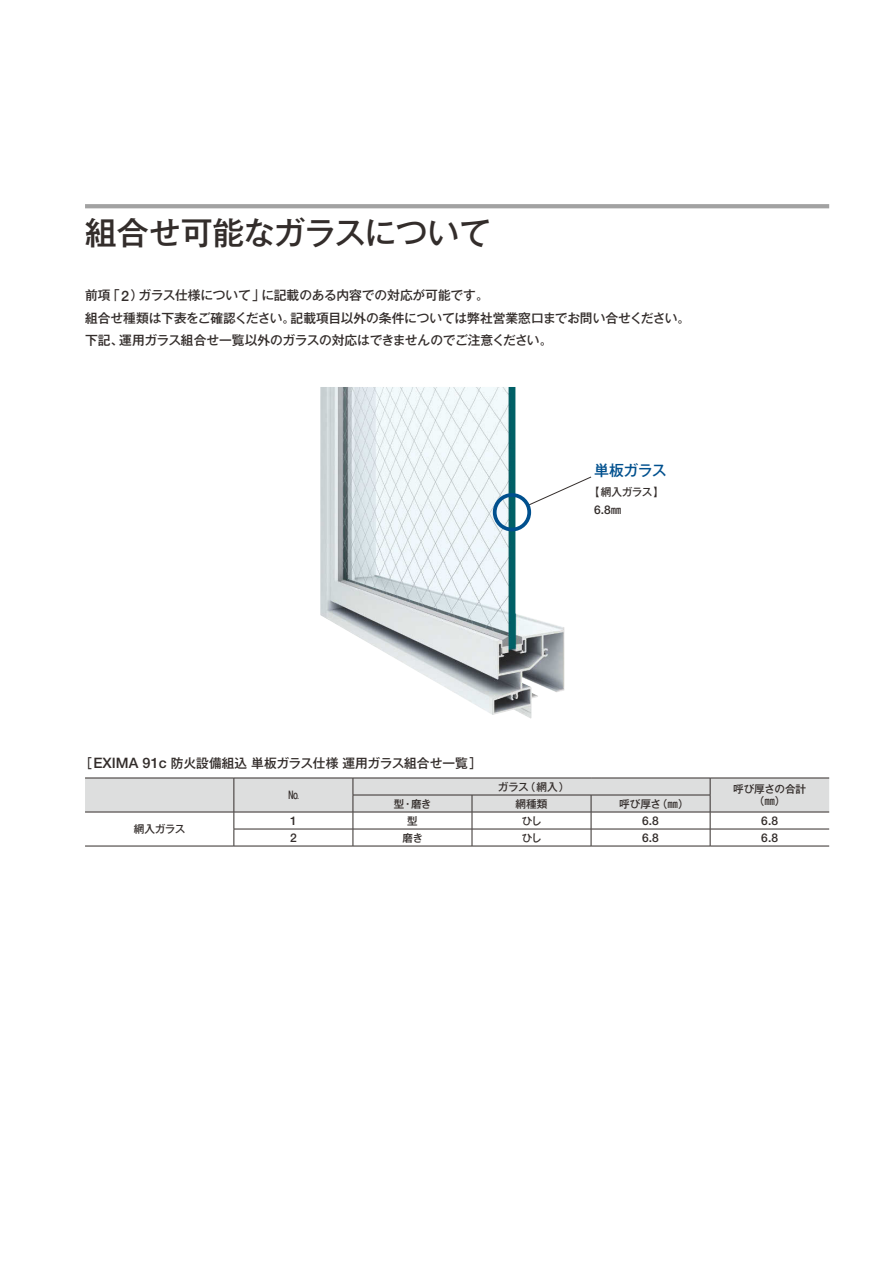
<style>
.page{position:relative;width:893px;height:1263px;background:#fff}
.page>*{position:absolute;margin:0;border:0;box-sizing:border-box;transform-origin:0 0}
.t1{font:500 31.95px "Gothic MB101 Pro";letter-spacing:-.015em;color:#332d2b}
.t2{font:500 14.85px "Gothic MB101 Pro";letter-spacing:-.04em;color:#00508e}
.t3{font:500 12.75px/22.4px "Gothic MB101 Pro";letter-spacing:-.01em;color:#332d2b}
.t4{font:500 12px "Helvetica Neue";color:#332d2b}
.t5{font:500 10.65px "Gothic MB101 Pro";letter-spacing:-.04em;color:#332d2b}
.t6{font:500 10.65px "Gothic MB101 Pro";color:#332d2b}
.s1{font-family:"Helvetica Neue";font-size:14.4px}
.s2{font-family:"Gothic MB101 Pro";font-size:10.65px}
</style>
<div class="page">
<img style="left:320px;top:387px;width:244px;height:332px">
<hr style="left:85px;top:204px;width:744px;height:4px;background:#a2a2a2">
<svg style="left:85px;top:778px;width:744px;height:68px"></svg>
<hr style="left:234px;top:846px;width:119px;height:1px;background:#332d2b">
<hr style="left:353px;top:846px;width:119px;height:1px;background:#332d2b">
<hr style="left:472px;top:846px;width:119px;height:1px;background:#332d2b">
<hr style="left:591px;top:846px;width:119px;height:1px;background:#332d2b">
<hr style="left:710px;top:846px;width:119px;height:1px;background:#332d2b">
<hr style="left:85px;top:846px;width:149px;height:1px;background:#332d2b">
<svg style="left:528px;top:476px;width:64px;height:30px"></svg>
<div style="left:493px;top:493px;width:38px;height:38px;border:4px solid #00508e;border-radius:50%"></div>
<p class="t1" style="left:85px;top:206px;width:407px">組合せ可能なガラスについて</p>
<p class="t3" style="left:85px;top:283px;width:607px">前項「<span class="s1">2</span>）ガラス仕様について」に記載のある内容での対応が可能です。<br>組合せ種類は下表をご確認ください。記載項目以外の条件については弊社営業窓口までお問い合せください。下記、運用ガラス組合せ一覧以外のガラスの対応はできませんのでご注意ください。</p>
<p class="t2" style="left:594px;top:458px;width:74px">単板ガラス</p>
<p class="t5" style="left:589px;top:483px;width:77px">【網入ガラス】</p>
<p class="t4" style="left:594px;top:503px;width:29px">6.8<span class="s2">㎜</span></p>
<p class="t3" style="left:79px;top:750px;width:404px">［<span class="s1">EXIMA 91c</span> 防火設備組込単板ガラス仕様運用ガラス組合せ一覧］</p>
<p class="t5" style="left:288px;top:786px;width:12px">№</p>
<p class="t5" style="left:498px;top:778px;width:73px">ガラス（網入）</p>
<p class="t6" style="left:733px;top:780px;width:75px">呼び厚さの合計</p>
<p class="t5" style="left:394px;top:795px;width:39px">型・磨き</p>
<p class="t5" style="left:516px;top:795px;width:33px">網種類</p>
<p class="t5" style="left:619px;top:795px;width:71px">呼び厚さ（㎜）</p>
<p class="t5" style="left:754px;top:792px;width:33px">（㎜）</p>
<p class="t5" style="left:134px;top:820px;width:53px">網入ガラス</p>
<p class="t4" style="left:290px;top:813px;width:8px">1</p>
<p class="t5" style="left:407px;top:812px;width:12px">型</p>
<p class="t5" style="left:522px;top:812px;width:22px">ひし</p>
<p class="t4" style="left:642px;top:813px;width:18px">6.8</p>
<p class="t4" style="left:761px;top:813px;width:18px">6.8</p>
<p class="t4" style="left:290px;top:830px;width:8px">2</p>
<p class="t5" style="left:402px;top:829px;width:22px">磨き</p>
<p class="t5" style="left:522px;top:829px;width:22px">ひし</p>
<p class="t4" style="left:642px;top:830px;width:18px">6.8</p>
<p class="t4" style="left:761px;top:830px;width:18px">6.8</p>
</div>
